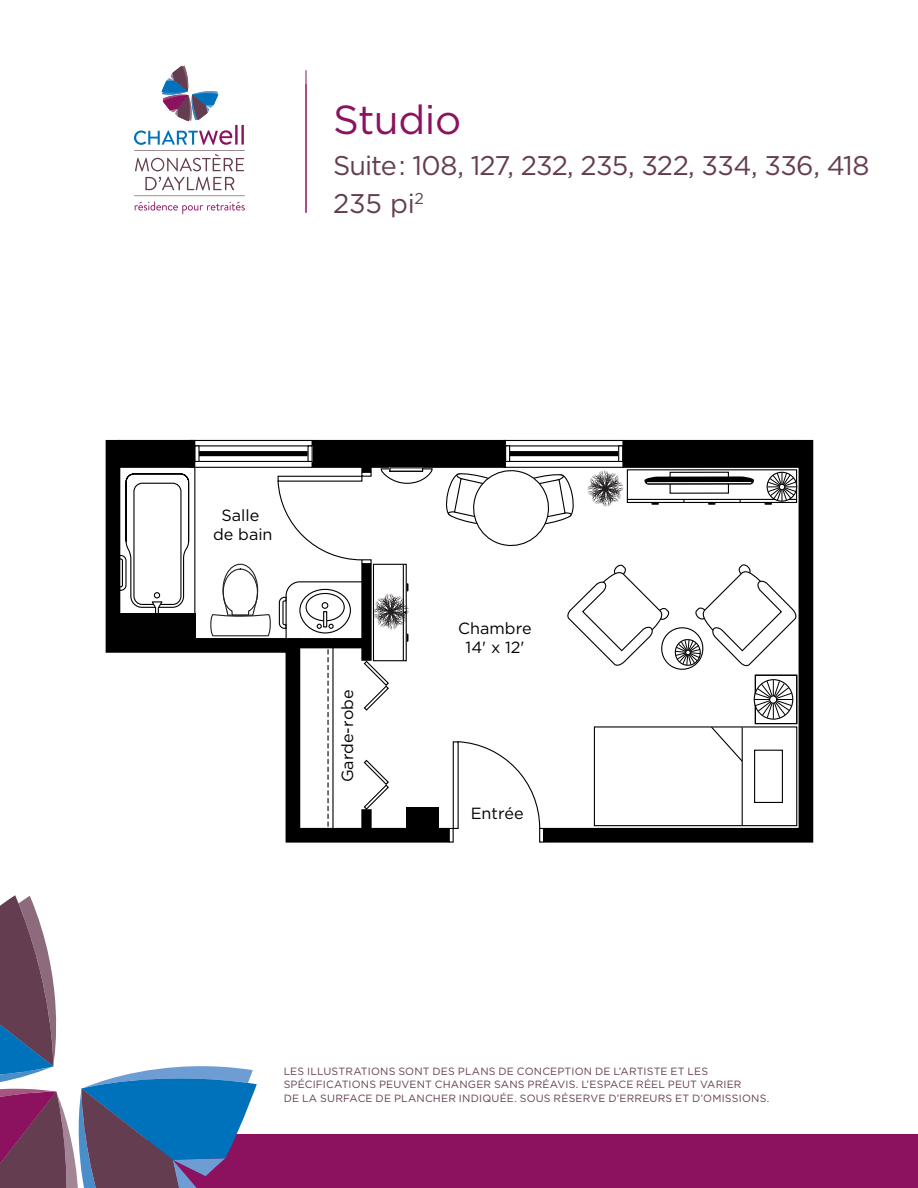
<style>
.page{position:relative;width:918px;height:1188px;background:#fff}
.page>*{position:absolute;margin:0;border:0;box-sizing:border-box;transform-origin:0 0}
.t1{font:40.5px "Gotham HTF";letter-spacing:-.015em;color:#8c1260}
.t2{font:27px/37.8px "Gotham HTF";letter-spacing:-.025em;color:#653d51}
.t3{font:16.2px/19.4px "Gotham HTF";color:#000;text-align:center}
.t4{font:16.2px/19.4px "Gotham HTF";color:#020202;text-align:center}
.t5{font:10.5px/13.5px "Gotham HTF";letter-spacing:.015em;color:#653d51}
.s1{color:#000100}
</style>
<div class="page">
<hr style="left:306px;top:70px;width:1px;height:143px;background:#8c1260">
<div style="left:147px;top:1134px;width:771px;height:54px;background:#8c1260"></div>
<svg style="left:0;top:895px;width:257px;height:293px"></svg>
<hr style="left:235px;top:125px;width:3px;height:20px;background:#8c1260">
<hr style="left:241px;top:125px;width:3px;height:20px;background:#8c1260">
<svg style="left:162px;top:66px;width:56px;height:55px"></svg>
<svg style="left:145px;top:177px;width:89px;height:13px"></svg>
<svg style="left:134px;top:130px;width:111px;height:41px"></svg>
<svg style="left:134px;top:196px;width:111px;height:18px"></svg>
<div style="left:505px;top:445px;width:118px;height:17px;border:1px solid #000"></div>
<div style="left:509px;top:451px;width:109px;height:5px;background:#000"></div>
<hr style="left:504px;top:440px;width:119px;height:1px;background:#000">
<div style="left:505px;top:445px;width:5px;height:17px;border:1px solid #000"></div>
<div style="left:312px;top:440px;width:194px;height:28px;background:#000"></div>
<svg style="left:105px;top:439px;width:359px;height:404px"></svg>
<svg style="left:529px;top:439px;width:285px;height:404px"></svg>
<hr style="left:449px;top:828px;width:4px;height:14px;background:#fff">
<div style="left:449px;top:828px;width:5px;height:15px;border:1px solid #000"></div>
<hr style="left:540px;top:828px;width:4px;height:14px;background:#fff">
<div style="left:539px;top:828px;width:5px;height:15px;border:1px solid #000"></div>
<div style="left:453px;top:741px;width:6px;height:88px;border:1px solid #000"></div>
<svg style="left:456px;top:741px;width:85px;height:88px"></svg>
<div style="left:194px;top:445px;width:118px;height:17px;border:1px solid #000"></div>
<div style="left:198px;top:451px;width:110px;height:5px;background:#000"></div>
<hr style="left:189px;top:467px;width:123px;height:1px;background:#000">
<hr style="left:189px;top:440px;width:123px;height:1px;background:#000">
<hr style="left:308px;top:446px;width:4px;height:15px;background:#fff">
<div style="left:307px;top:445px;width:6px;height:17px;border:1px solid #000"></div>
<hr style="left:195px;top:446px;width:4px;height:15px;background:#fff">
<div style="left:194px;top:445px;width:6px;height:17px;border:1px solid #000"></div>
<div style="left:373px;top:564px;width:33px;height:97px;background:#fff"></div>
<div style="left:373px;top:564px;width:34px;height:97px;border:1px solid #000"></div>
<hr style="left:403px;top:565px;width:1px;height:95px;background:#000">
<div style="left:594px;top:727px;width:203px;height:99px;background:#fff"></div>
<div style="left:594px;top:726px;width:203px;height:100px;border:1px solid #000"></div>
<div style="left:754px;top:750px;width:29px;height:53px;border:1px solid #000"></div>
<svg style="left:710px;top:725px;width:34px;height:38px"></svg>
<hr style="left:742px;top:727px;width:1px;height:98px;background:#000">
<div style="left:755px;top:675px;width:42px;height:49px;background:#fff"></div>
<div style="left:755px;top:675px;width:42px;height:49px;border:1px solid #000"></div>
<div style="left:754px;top:679px;width:39px;height:41px;border:1px solid #000;border-radius:50%"></div>
<svg style="left:754px;top:680px;width:39px;height:39px"></svg>
<div style="left:770px;top:696px;width:7px;height:7px;background:#fff;border-radius:50%"></div>
<div style="left:769px;top:696px;width:8px;height:7px;border:1px solid #000;border-radius:50%"></div>
<div style="left:670px;top:472px;width:59px;height:22px;border:1px solid #000"></div>
<svg style="left:644px;top:476px;width:110px;height:9px"></svg>
<hr style="left:647px;top:482px;width:104px;height:1px;background:#fff">
<svg style="left:445px;top:466px;width:129px;height:84px"></svg>
<svg style="left:567px;top:563px;width:231px;height:109px"></svg>
<svg style="left:765px;top:472px;width:32px;height:33px"></svg>
<div style="left:361px;top:461px;width:11px;height:11px;background:#000"></div>
<div style="left:361px;top:564px;width:11px;height:97px;background:#000"></div>
<div style="left:406px;top:808px;width:33px;height:24px;background:#000"></div>
<div style="left:119px;top:614px;width:76px;height:27px;background:#000100"></div>
<svg style="left:210px;top:559px;width:60px;height:78px"></svg>
<svg style="left:278px;top:581px;width:131px;height:251px"></svg>
<svg style="left:587px;top:470px;width:37px;height:37px"></svg>
<svg style="left:380px;top:468px;width:53px;height:16px"></svg>
<hr style="left:390px;top:468px;width:33px;height:3px;background:#fff">
<div style="left:389px;top:467px;width:34px;height:5px;border:1px solid #000"></div>
<h1 class="t1" style="left:333px;top:97px;width:130px">Studio</h1>
<p class="t2" style="left:333px;top:146px;width:538px">Suite : 108, 127, 232, 235, 322, 334, 336, 418<br>235 pi<sup>2</sup></p>
<p class="t3" style="left:213px;top:505px;width:61px">Salle de bain</p>
<p class="t3" style="left:338px;top:782px;width:94px;rotate:-90deg">Garde-robe</p>
<p class="t4" style="left:458px;top:618px;width:75px">Chambre<br>14<span class="s1">'</span> x 12<span class="s1">'</span></p>
<p class="t4" style="left:471px;top:803px;width:55px">Entrée</p>
<p class="t5" style="left:284px;top:1064px;width:487px">LES ILLUSTRATIONS SONT DES PLANS DE CONCEPTION DE L’ARTISTE ET LES<br>SPÉCIFICATIONS PEUVENT CHANGER SANS PRÉAVIS. L’ESPACE RÉEL PEUT VARIER<br>DE LA SURFACE DE PLANCHER INDIQUÉE. SOUS RÉSERVE D’ERREURS ET D’OMISSIONS.</p>
</div>
